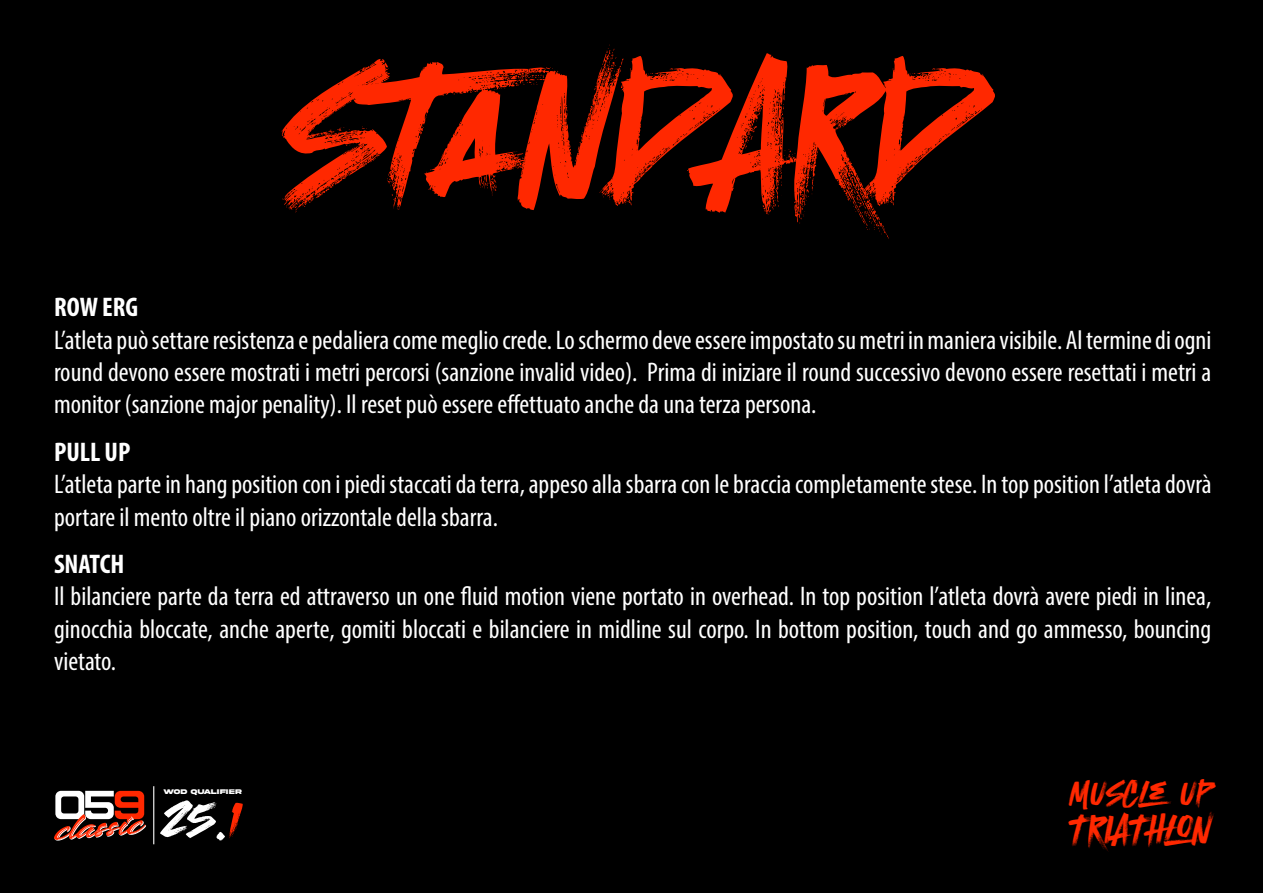
<style>
.page{position:relative;width:1263px;height:893px;background:#000}
.page>*{position:absolute;margin:0;border:0;box-sizing:border-box;transform-origin:0 0}
.t1{font:174.15px "Atomic Marker";color:#ff2800}
.t2{font:51.3px "Atomic Marker";color:#fff}
.t3{font:37.05px "Atomic Marker";color:#ff2800}
.t4{font:31.95px "Atomic Marker";color:#ff2800}
.t5{font:condensed 27px/32.4px "Myriad Pro";color:#fff;text-align:justify}
.t6{font:700 condensed 27px "Myriad Pro";color:#fff}
.t7{font:700 7.2px "Akira Expanded Super";letter-spacing:.055em;color:#fff}
.s1{color:#ff2800}
</style>
<div class="page">
<svg style="left:54px;top:791px;width:92px;height:50px"></svg>
<hr style="left:153px;top:786px;width:1px;height:58px;background:#fff">
<h1 class="t1" style="left:283px;top:35px;width:699px">STANDARD</h1>
<p class="t6" style="left:54px;top:290px;width:86px">ROW ERG</p>
<p class="t5" style="left:54px;top:323px;width:1159px">L’atleta può settare resistenza e pedaliera come meglio crede. Lo schermo deve essere impostato su metri in maniera visibile. Al termine di ogni round devono essere mostrati i metri percorsi (sanzione invalid video). Prima di iniziare il round successivo devono essere resettati i metri a monitor (sanzione major penality). Il reset può essere effettuato anche da una terza persona.</p>
<p class="t6" style="left:54px;top:435px;width:78px">PULL UP</p>
<p class="t5" style="left:54px;top:468px;width:1159px">L’atleta parte in hang position con i piedi staccati da terra, appeso alla sbarra con le braccia completamente stese. In top position l’atleta dovrà portare il mento oltre il piano orizzontale della sbarra.</p>
<p class="t6" style="left:54px;top:547px;width:72px">SNATCH</p>
<p class="t5" style="left:54px;top:580px;width:1159px">Il bilanciere parte da terra ed attraverso un one fluid motion viene portato in overhead. In top position l’atleta dovrà avere piedi in linea, ginocchia bloccate, anche aperte, gomiti bloccati e bilanciere in midline sul corpo. In bottom position, touch and go ammesso, bouncing vietato.</p>
<p class="t7" style="left:163px;top:788px;width:80px">WOD QUALIFIER</p>
<p class="t4" style="left:1070px;top:775px;width:143px">MUSCLE UP</p>
<h3 class="t3" style="left:1070px;top:809px;width:143px">TRIATHLON</h3>
<h2 class="t2" style="left:163px;top:791px;width:80px">25.<span class="s1">1</span></h2>
</div>
